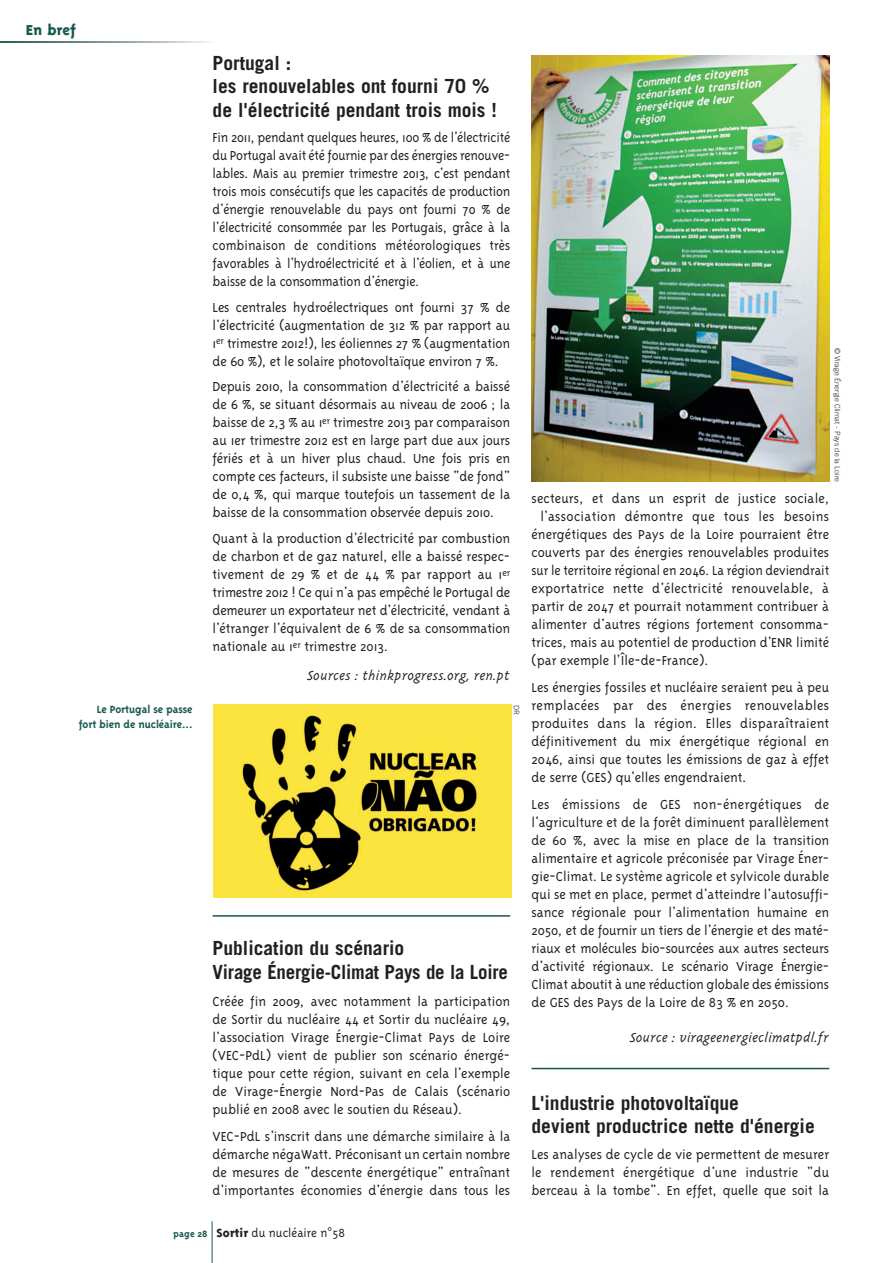
<style>
.page{position:relative;width:893px;height:1263px;background:#fff}
.page>*{position:absolute;margin:0;border:0;box-sizing:border-box;transform-origin:0 0}
.t1{font:700 19.5px/23.4px "Trade Gothic LT Std";color:#231f20}
.t2{font:800 16.5px "Triplex";color:#17584d}
.t3{font:300 15px/18px "Triplex";color:#231f20;text-align:justify}
.t4{font:italic 300 15px "Triplex";color:#231f20}
.t5{font:300 15px "Triplex";letter-spacing:.02em;color:#231f20}
.t6{font:300 13.5px "Triplex";color:#231f20}
.t7{font:700 12px/15px "Triplex";letter-spacing:-.01em;color:#17584d;text-align:right}
.t8{font:300 7.5px "Trade Gothic LT Std";color:#231f20}
.s1{font-weight:700;font-size:10.5px;color:#17584d}
.s2{font-weight:800}
.s3{font-family:"Arial Narrow";font-weight:400}
</style>
<div class="page">
<hr style="left:531px;top:1068px;width:298px;height:1px;background:#17584d">
<hr style="left:213px;top:915px;width:297px;height:2px;background:#17584d">
<svg style="left:0;top:41px;width:208px;height:2px"></svg>
<hr style="left:212px;top:1221px;width:1px;height:42px;background:#17584d">
<img style="left:531px;top:56px;width:298px;height:425px">
<img style="left:214px;top:705px;width:297px;height:192px">
<p class="t2" style="left:26px;top:20px;width:52px">En bref</p>
<p class="t7" style="left:79px;top:701px;width:115px">Le Portugal se passe fort bien de nucléaire...</p>
<h1 class="t1" style="left:213px;top:53px;width:286px">Portugal :<br>les renouvelables ont fourni 70 % de l'électricité pendant trois mois !</h1>
<p class="t3" style="left:213px;top:128px;width:299px">Fin 2011, pendant quelques heures, 100 % de l'électricité du Portugal avait été fournie par des énergies renouve&shy;lables. Mais au premier trimestre 2013, c'est pendant trois mois consécutifs que les capacités de production d'énergie renouvelable du pays ont fourni 70 % de l'électricité consommée par les Portugais, grâce à la combinaison de conditions météorologiques très favorables à l'hydroélectricité et à l'éolien, et à une baisse de la consommation d'énergie.</p>
<p class="t3" style="left:213px;top:298px;width:299px">Les centrales hydroélectriques ont fourni 37 % de l'électricité (augmentation de 312 % par rapport au 1<sup>er</sup> trimestre 2012!), les éoliennes 27 % (augmentation de 60 %), et le solaire photovoltaïque environ 7 %.</p>
<p class="t3" style="left:213px;top:377px;width:299px">Depuis 2010, la consommation d'électricité a baissé de 6 %, se situant désormais au niveau de 2006 ; la baisse de 2,3 % au 1<sup>er</sup> trimestre 2013 par comparaison au 1er trimestre 2012 est en large part due aux jours fériés et à un hiver plus chaud. Une fois pris en compte ces facteurs, il subsiste une baisse "de fond" de 0,4 %, qui marque toutefois un tassement de la baisse de la consommation observée depuis 2010.</p>
<p class="t3" style="left:213px;top:529px;width:299px">Quant à la production d'électricité par combustion de charbon et de gaz naturel, elle a baissé respec&shy;tivement de 29 % et de 44 % par rapport au 1<sup>er </sup>trimestre 2012 ! Ce qui n'a pas empêché le Portugal de demeurer un exportateur net d'électricité, vendant à l'étranger l'équivalent de 6 % de sa consommation nationale au 1<sup>er</sup> trimestre 2013.</p>
<p class="t4" style="left:308px;top:666px;width:204px">Sources : thinkprogress.org, ren.pt</p>
<p class="t8" style="left:519px;top:705px;width:12px;rotate:90deg">DR</p>
<h1 class="t1" style="left:213px;top:939px;width:297px">Publication du scénario<br>Virage Énergie-Climat Pays de la Loire</h1>
<p class="t3" style="left:213px;top:992px;width:299px">Créée fin 2009, avec notamment la participation de Sortir du nucléaire 44 et Sortir du nucléaire 49, l'association Virage Énergie-Climat Pays de Loire (VEC-PdL) vient de publier son scénario énergé&shy;tique pour cette région, suivant en cela l'exemple de Virage-Énergie Nord-Pas de Calais (scénario publié en 2008 avec le soutien du Réseau).</p>
<p class="t3" style="left:213px;top:1127px;width:299px">VEC-PdL s'inscrit dans une démarche similaire à la démarche négaWatt. Préconisant un certain nombre de mesures de "descente énergétique" entraînant d'importantes économies d'énergie dans tous les</p>
<p class="t6" style="left:173px;top:1224px;width:173px"><span class="s1">page 28</span> <span class="s2">Sortir</span> du nucléaire n<span class="s3">°</span>58</p>
<p class="t8" style="left:840px;top:348px;width:135px;rotate:90deg">© Virage Énergie Climat - Pays de la Loire</p>
<p class="t3" style="left:531px;top:489px;width:299px">secteurs, et dans un esprit de justice sociale,</p>
<p class="t5" style="left:540px;top:507px;width:290px">l'association démontre que tous les besoins</p>
<p class="t3" style="left:531px;top:525px;width:299px">énergétiques des Pays de la Loire pourraient être</p>
<p class="t3" style="left:531px;top:543px;width:299px">couverts par des énergies renouvelables produites</p>
<p class="t3" style="left:531px;top:561px;width:299px">sur le territoire régional en 2046. La région deviendrait</p>
<p class="t3" style="left:531px;top:579px;width:299px">exportatrice nette d'électricité renouvelable, à</p>
<p class="t3" style="left:531px;top:597px;width:299px">partir de 2047 et pourrait notamment contribuer à</p>
<p class="t3" style="left:531px;top:615px;width:299px">alimenter d'autres régions fortement consomma-</p>
<p class="t3" style="left:531px;top:633px;width:299px">trices, mais au potentiel de production d'ENR limité</p>
<p class="t3" style="left:531px;top:651px;width:178px">(par exemple l’Île-de-France).</p>
<p class="t3" style="left:531px;top:678px;width:299px">Les énergies fossiles et nucléaire seraient peu à peu remplacées par des énergies renouvelables produites dans la région. Elles disparaîtraient définitivement du mix énergétique régional en 2046, ainsi que toutes les émissions de gaz à effet de serre (GES) qu'elles engendraient.</p>
<p class="t3" style="left:531px;top:795px;width:299px">Les émissions de GES non-énergétiques de l'agriculture et de la forêt diminuent parallèlement de 60 %, avec la mise en place de la transition alimentaire et agricole préconisée par Virage Éner&shy;gie-Climat. Le système agricole et sylvicole durable qui se met en place, permet d'atteindre l'autosuffi&shy;sance régionale pour l'alimentation humaine en 2050, et de fournir un tiers de l'énergie et des maté&shy;riaux et molécules bio-sourcées aux autres secteurs d'activité régionaux. Le scénario Virage Énergie-Climat aboutit à une réduction globale des émissions de GES des Pays de la Loire de 83 % en 2050.</p>
<p class="t4" style="left:630px;top:1027px;width:200px">Source : virageenergieclimatpdl.fr</p>
<h1 class="t1" style="left:531px;top:1093px;width:285px">L'industrie photovoltaïque<br>devient productrice nette d'énergie</h1>
<p class="t3" style="left:531px;top:1144px;width:299px">Les analyses de cycle de vie permettent de mesurer le rendement énergétique d'une industrie "du berceau à la tombe". En effet, quelle que soit la</p>
</div>
